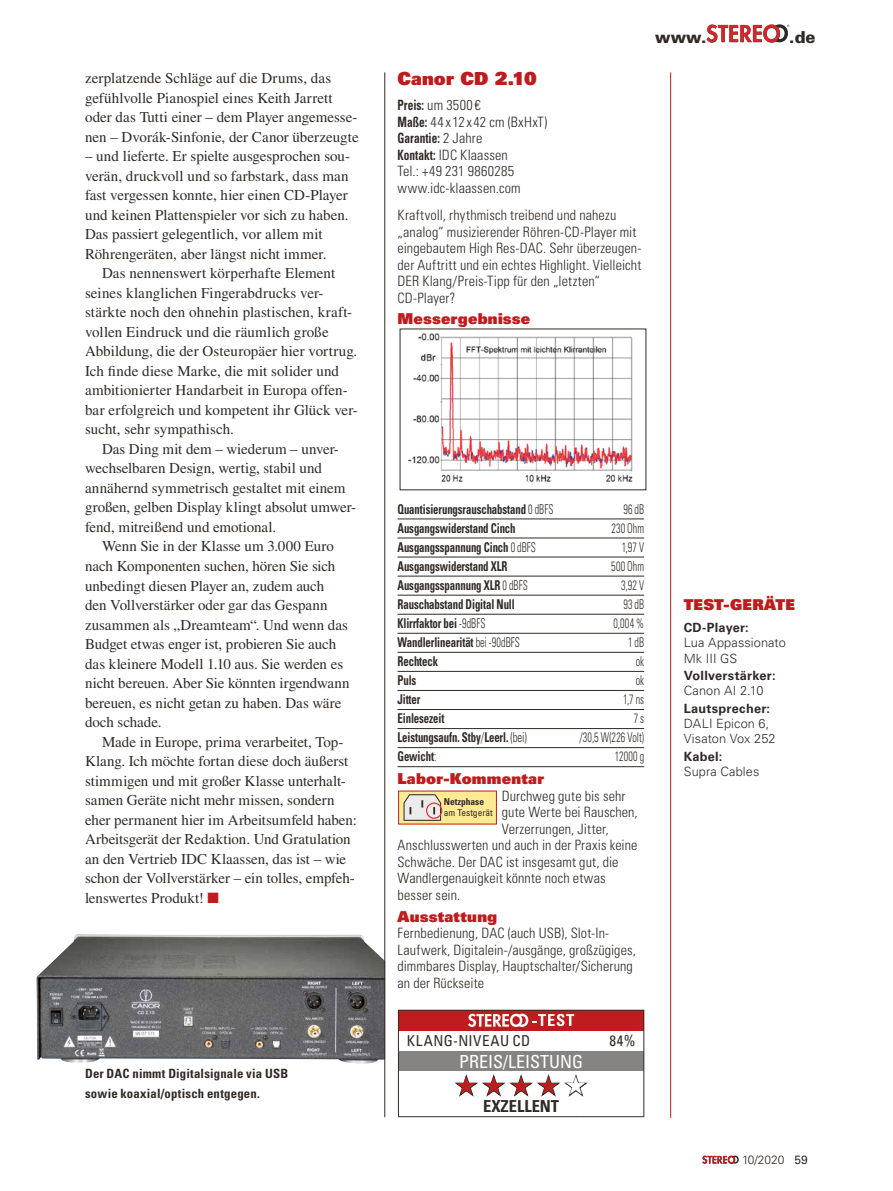
<style>
.page{position:relative;width:893px;height:1191px;background:#fff}
.page>*{position:absolute;margin:0;border:0;box-sizing:border-box;transform-origin:0 0}
.t1{font:25.5px "Zapf Dingbats ITC";color:#be1c1e}
.t2{font:condensed 18px "Univers LT Std";color:#fff}
.t3{font:18px "Univers LT Std X Black";letter-spacing:.005em;color:#be1c1e}
.t4{font:700 condensed 16.5px "Univers LT Std";color:#2f2a25}
.t5{font:900 16.5px "Univers LT Std";color:#2f2a25}
.t6{font:15px/19.5px "Times LT Std";color:#2f2a25}
.t7{font:15px "Univers LT Std X Black";letter-spacing:.015em;color:#be1c1e}
.t8{font:condensed 15px "Univers LT Std";letter-spacing:.04em;color:#2f2a25}
.t9{font:300 condensed 14.25px/16.5px "Univers LT Std";letter-spacing:.01em;color:#2f2a25}
.t10{font:700 condensed 13.5px "Univers LT Std";letter-spacing:-.01em;color:#2f2a25;scale:.8 1}
.t11{font:300 condensed 13.5px "Univers LT Std";letter-spacing:.015em;color:#2f2a25;scale:.75 1}
.t12{font:300 12.75px/15.3px "Univers LT Std";letter-spacing:.01em;color:#2f2a25}
.t13{font:700 condensed 12.75px/19.5px "Univers LT Std";letter-spacing:.015em;color:#2f2a25}
.t14{font:700 12.75px "Univers LT Std";letter-spacing:.02em;color:#2f2a25}
.t15{font:300 12px "Univers LT Std";color:#2f2a25}
.t16{font:condensed 9.45px "Univers LT Std";color:#2f2a25}
.t17{font:700 condensed 9.45px "Univers LT Std";color:#2f2a25}
.s1{color:#be1c1e}
.s2{font-weight:700}
.s3{font-weight:300}
.s4{color:#fff}
.s5{font-weight:400}
</style>
<div class="page">
<svg style="left:702px;top:1155px;width:37px;height:8px"></svg>
<img style="left:36px;top:934px;width:348px;height:130px">
<hr style="left:398px;top:518px;width:246px;height:1px;background:#2f2a25">
<hr style="left:398px;top:538px;width:246px;height:1px;background:#2f2a25">
<hr style="left:398px;top:557px;width:246px;height:1px;background:#2f2a25">
<hr style="left:398px;top:576px;width:246px;height:1px;background:#2f2a25">
<hr style="left:398px;top:595px;width:246px;height:1px;background:#2f2a25">
<hr style="left:398px;top:614px;width:246px;height:1px;background:#2f2a25">
<hr style="left:398px;top:633px;width:246px;height:1px;background:#2f2a25">
<hr style="left:398px;top:652px;width:246px;height:1px;background:#2f2a25">
<hr style="left:398px;top:671px;width:246px;height:1px;background:#2f2a25">
<hr style="left:398px;top:690px;width:246px;height:1px;background:#2f2a25">
<hr style="left:398px;top:709px;width:246px;height:1px;background:#2f2a25">
<hr style="left:398px;top:728px;width:246px;height:1px;background:#2f2a25">
<hr style="left:398px;top:747px;width:246px;height:1px;background:#2f2a25">
<hr style="left:398px;top:766px;width:246px;height:1px;background:#2f2a25">
<div style="left:398px;top:1010px;width:246px;height:20px;background:#be1c1e"></div>
<div style="left:398px;top:1051px;width:246px;height:19px;background:#868483"></div>
<hr style="left:643px;top:1070px;width:1px;height:46px;background:#2f2a25">
<hr style="left:398px;top:1009px;width:181px;height:1px;background:#2f2a25">
<hr style="left:579px;top:1009px;width:65px;height:1px;background:#2f2a25">
<svg style="left:643px;top:1010px;width:1px;height:60px"></svg>
<svg style="left:398px;top:1010px;width:1px;height:60px"></svg>
<hr style="left:398px;top:1070px;width:1px;height:46px;background:#2f2a25">
<hr style="left:398px;top:1116px;width:181px;height:1px;background:#2f2a25">
<hr style="left:579px;top:1116px;width:65px;height:1px;background:#2f2a25">
<svg style="left:468px;top:1013px;width:106px;height:14px"></svg>
<svg style="left:454px;top:1074px;width:134px;height:23px"></svg>
<img style="left:409px;top:333px;width:224px;height:149px">
<svg style="left:398px;top:790px;width:99px;height:34px"></svg>
<hr style="left:384px;top:72px;width:1px;height:1045px;background:#2f2a25">
<hr style="left:670px;top:72px;width:1px;height:1045px;background:#be1c1e">
<svg style="left:706px;top:24px;width:83px;height:19px"></svg>
<p class="t6" style="left:85px;top:68px;width:275px">zerplatzende Schläge auf die Drums, das gefühlvolle Pianospiel eines Keith Jarrett oder das Tutti einer – dem Player angemesse&shy;nen – Dvorák-Sinfonie, der Canor überzeugte</p>
<p class="t6" style="left:85px;top:146px;width:267px">– und lieferte. Er spielte ausgesprochen sou&shy;verän, druckvoll und so farbstark, dass man fast vergessen konnte, hier einen CD-Player und keinen Plattenspieler vor sich zu haben.<br>Das passiert gelegentlich, vor allem mit Röhrengeräten, aber längst nicht immer.</p>
<p class="t6" style="left:85px;top:263px;width:274px;text-indent:17px">Das nennenswert körperhafte Element seines klanglichen Fingerabdrucks ver&shy;stärkte noch den ohnehin plastischen, kraft&shy;vollen Eindruck und die räumlich große Abbildung, die der Osteuropäer hier vortrug.<br>Ich finde diese Marke, die mit solider und ambitionierter Handarbeit in Europa offen&shy;bar erfolgreich und kompetent ihr Glück ver&shy;sucht, sehr sympathisch.</p>
<p class="t6" style="left:85px;top:439px;width:273px;text-indent:17px">Das Ding mit dem – wiederum – unver&shy;wechselbaren Design, wertig, stabil und annähernd symmetrisch gestaltet mit einem großen, gelben Display klingt absolut umwer&shy;fend, mitreißend und emotional.</p>
<p class="t6" style="left:85px;top:536px;width:266px;text-indent:17px">Wenn Sie in der Klasse um 3.000 Euro nach Komponenten suchen, hören Sie sich unbedingt diesen Player an, zudem auch<br>den Vollverstärker oder gar das Gespann zusammen als „Dreamteam“. Und wenn das Budget etwas enger ist, probieren Sie auch das kleinere Modell 1.10 aus. Sie werden es nicht bereuen. Aber Sie könnten irgendwann bereuen, es nicht getan zu haben. Das wäre doch schade.</p>
<p class="t6" style="left:85px;top:731px;width:273px;text-indent:17px">Made in Europe, prima verarbeitet, Top-Klang. Ich möchte fortan diese doch äußerst stimmigen und mit großer Klasse unterhalt&shy;samen Geräte nicht mehr missen, sondern eher permanent hier im Arbeitsumfeld haben:<br>Arbeitsgerät der Redaktion. Und Gratulation an den Vertrieb IDC Klaassen, das ist – wie schon der Vollverstärker – ein tolles, empfeh&shy;lenswertes Produkt! <span class="s1">■</span></p>
<p class="t13" style="left:85px;top:1063px;width:205px">Der DAC nimmt Digitalsignale via USB sowie koaxial/optisch entgegen.</p>
<p class="t3" style="left:398px;top:67px;width:141px">Canor CD 2.10</p>
<p class="t9" style="left:398px;top:97px;width:151px"><span class="s2">Preis:</span> um 3500 €<br><span class="s2">Maße:</span> 44 x12 x42 cm (BxHxT)<br><span class="s2">Garantie:</span> 2 Jahre<br><span class="s2">Kontakt:</span> IDC Klaassen<br>Tel.: +49 231 9860285 www.idc-klaassen.com</p>
<p class="t9" style="left:398px;top:207px;width:245px">Kraftvoll, rhythmisch treibend und nahezu „analog“ musizierender Röhren-CD-Player mit eingebautem High Res-DAC. Sehr überzeugen&shy;der Auftritt und ein echtes Highlight. Vielleicht DER Klang/Preis-Tipp für den „letzten“ CD-Player?</p>
<p class="t7" style="left:398px;top:309px;width:134px">Messergebnisse</p>
<p class="t5" style="left:655px;top:26px;width:53px">www.</p>
<p class="t5" style="left:789px;top:26px;width:28px">.de</p>
<p class="t10" style="left:398px;top:500px;width:196px">Quantisierungsrauschabstand <span class="s3">0 dBFS</span></p>
<p class="t11" style="left:623px;top:501px;width:29px">96 dB</p>
<p class="t10" style="left:398px;top:519px;width:149px">Ausgangswiderstand Cinch</p>
<p class="t11" style="left:611px;top:520px;width:45px">230 Ohm</p>
<p class="t10" style="left:398px;top:538px;width:175px">Ausgangsspannung Cinch <span class="s3">0 dBFS</span></p>
<p class="t11" style="left:622px;top:539px;width:32px">1,97 V</p>
<p class="t10" style="left:398px;top:557px;width:139px">Ausgangswiderstand XLR</p>
<p class="t11" style="left:611px;top:558px;width:45px">500 Ohm</p>
<p class="t10" style="left:398px;top:576px;width:164px">Ausgangsspannung XLR <span class="s3">0 dBFS</span></p>
<p class="t11" style="left:621px;top:577px;width:32px">3,92 V</p>
<p class="t10" style="left:398px;top:596px;width:148px">Rauschabstand Digital Null</p>
<p class="t11" style="left:623px;top:596px;width:29px">93 dB</p>
<p class="t10" style="left:398px;top:615px;width:111px">Klirrfaktor bei <span class="s3">-9dBFS</span></p>
<p class="t11" style="left:613px;top:615px;width:42px">0,004 %</p>
<p class="t10" style="left:398px;top:634px;width:155px">Wandlerlinearität <span class="s3">bei -90dBFS</span></p>
<p class="t11" style="left:628px;top:634px;width:23px">1 dB</p>
<p class="t10" style="left:398px;top:653px;width:52px">Rechteck</p>
<p class="t11" style="left:636px;top:653px;width:13px">ok</p>
<p class="t10" style="left:398px;top:672px;width:25px">Puls</p>
<p class="t11" style="left:636px;top:672px;width:13px">ok</p>
<p class="t10" style="left:398px;top:691px;width:30px">Jitter</p>
<p class="t11" style="left:623px;top:691px;width:29px">1,7 ns</p>
<p class="t10" style="left:398px;top:710px;width:60px">Einlesezeit</p>
<p class="t11" style="left:634px;top:710px;width:15px">7 s</p>
<p class="t10" style="left:398px;top:729px;width:163px">Leistungsaufn. Stby<span class="s3">/</span>Leerl. <span class="s3">(bei)</span></p>
<p class="t11" style="left:579px;top:729px;width:88px">/30,5 W(226 Volt)</p>
<p class="t10" style="left:398px;top:748px;width:50px">Gewicht<span class="s3">:</span></p>
<p class="t11" style="left:615px;top:748px;width:40px">12000 g</p>
<p class="t7" style="left:398px;top:769px;width:148px">Labor-Kommentar</p>
<p class="t9" style="left:502px;top:787px;width:125px">Durchweg gute bis sehr</p>
<p class="t9" style="left:502px;top:804px;width:138px">gute Werte bei Rauschen,</p>
<p class="t9" style="left:502px;top:820px;width:109px">Verzerrungen, Jitter,</p>
<p class="t9" style="left:398px;top:837px;width:241px">Anschlusswerten und auch in der Praxis keine</p>
<p class="t9" style="left:398px;top:853px;width:222px">Schwäche. Der DAC ist insgesamt gut, die</p>
<p class="t9" style="left:398px;top:870px;width:210px">Wandlergenauigkeit könnte noch etwas</p>
<p class="t9" style="left:398px;top:886px;width:64px">besser sein.</p>
<p class="t7" style="left:398px;top:906px;width:101px">Ausstattung</p>
<p class="t9" style="left:398px;top:925px;width:240px">Fernbedienung, DAC (auch USB), Slot-In-Laufwerk, Digitalein-/ausgänge, großzügiges, dimmbares Display, Hauptschalter/Sicherung an der Rückseite</p>
<p class="t17" style="left:444px;top:795px;width:42px">Netzphase</p>
<p class="t16" style="left:444px;top:806px;width:51px">am Testgerät</p>
<p class="t8" style="left:407px;top:1030px;width:125px">KLANG-NIVEAU CD</p>
<p class="t8" style="left:609px;top:1030px;width:27px">84%</p>
<p class="t2" style="left:459px;top:1050px;width:126px">PREIS/LEISTUNG</p>
<h1 class="t1" style="left:456px;top:1073px;width:132px">★★★★<span class="s4">★</span></h1>
<p class="t4" style="left:483px;top:1096px;width:78px">EXZELLENT</p>
<p class="t7" style="left:684px;top:595px;width:113px">TEST-GERÄTE</p>
<p class="t14" style="left:684px;top:620px;width:67px">CD-Player:</p>
<p class="t12" style="left:684px;top:635px;width:104px">Lua Appassionato<br>Mk III GS</p>
<p class="t14" style="left:684px;top:668px;width:93px">Vollverstärker:</p>
<p class="t12" style="left:684px;top:683px;width:81px">Canon AI 2.10</p>
<p class="t14" style="left:684px;top:700px;width:88px">Lautsprecher:</p>
<p class="t12" style="left:684px;top:716px;width:93px">DALI Epicon 6,<br>Visaton Vox 252</p>
<p class="t14" style="left:684px;top:749px;width:40px">Kabel:</p>
<p class="t12" style="left:684px;top:764px;width:77px">Supra Cables</p>
<p class="t15" style="left:742px;top:1152px;width:67px">10/2020 <span class="s5">59</span></p>
</div>
